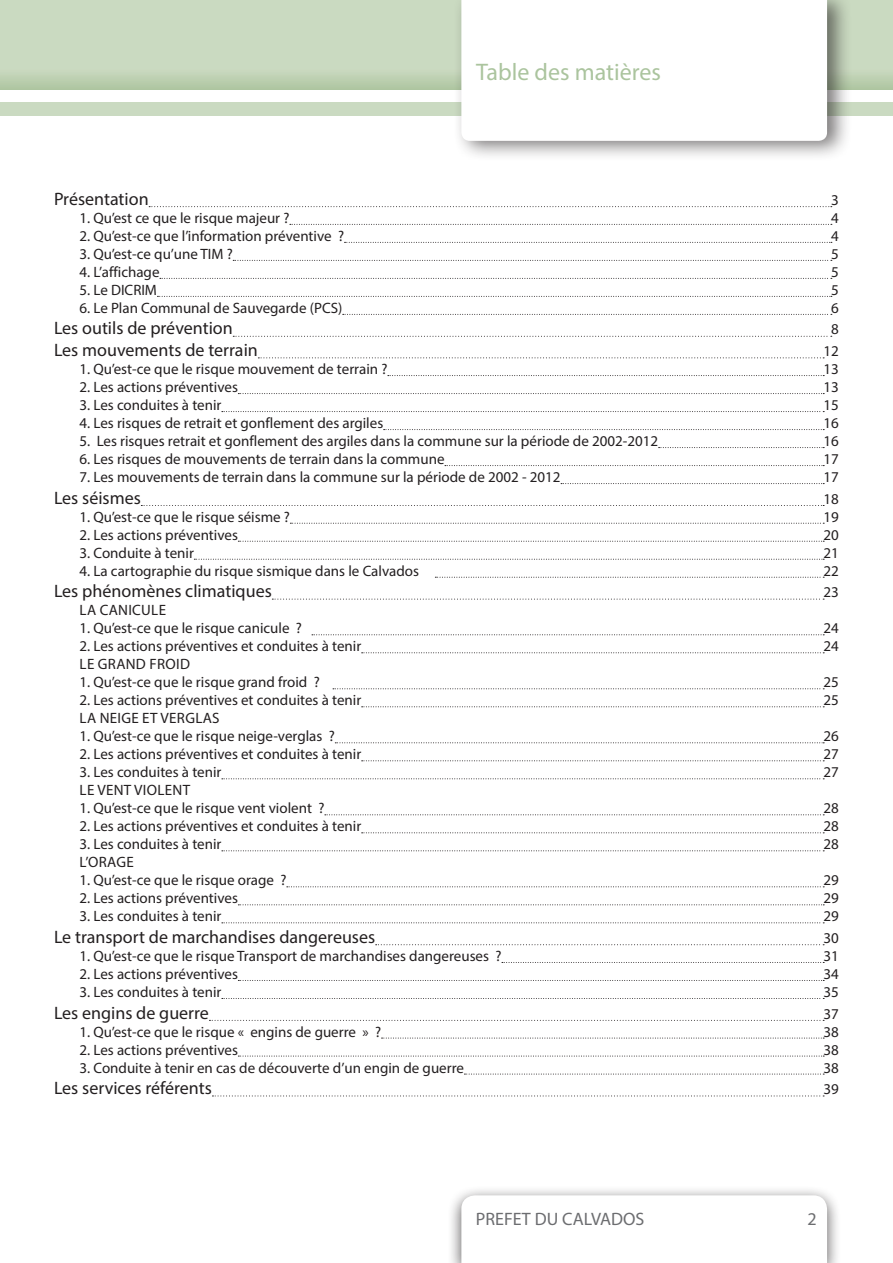
<style>
.page{position:relative;width:893px;height:1263px;background:#fff}
.page>*{position:absolute;margin:0;border:0;box-sizing:border-box;transform-origin:0 0}
.t1{font:24px "Myriad Pro";color:#abc49e}
.t2{font:18px "Myriad Pro";color:#231f20}
.t3{font:18px "Myriad Pro";color:#6c6d70}
.t4{font:15px "Myriad Pro";color:#231f20}
</style>
<div class="page">
<svg style="left:0;top:0;width:893px;height:90px;background:#c6d7bd"></svg>
<div style="left:0;top:102px;width:893px;height:14px;background:#cadac1"></div>
<div style="left:453px;top:0;width:399px;height:162px;background:#231f20;opacity:.6"></div>
<svg style="left:461px;top:0;width:366px;height:141px"></svg>
<div style="left:447px;top:1185px;width:394px;height:78px;background:#231f20;opacity:.75"></div>
<svg style="left:461px;top:1195px;width:366px;height:68px"></svg>
<svg style="left:149px;top:206px;width:683px;height:1px"></svg>
<svg style="left:290px;top:224px;width:542px;height:1px"></svg>
<svg style="left:344px;top:242px;width:488px;height:1px"></svg>
<svg style="left:233px;top:260px;width:599px;height:1px"></svg>
<svg style="left:160px;top:278px;width:672px;height:1px"></svg>
<svg style="left:157px;top:296px;width:675px;height:1px"></svg>
<svg style="left:343px;top:314px;width:489px;height:1px"></svg>
<svg style="left:233px;top:336px;width:599px;height:1px"></svg>
<svg style="left:258px;top:357px;width:566px;height:1px"></svg>
<svg style="left:388px;top:375px;width:436px;height:1px"></svg>
<svg style="left:238px;top:393px;width:586px;height:1px"></svg>
<svg style="left:222px;top:411px;width:602px;height:1px"></svg>
<svg style="left:384px;top:429px;width:440px;height:1px"></svg>
<svg style="left:659px;top:447px;width:165px;height:1px"></svg>
<svg style="left:445px;top:465px;width:379px;height:1px"></svg>
<svg style="left:561px;top:483px;width:263px;height:1px"></svg>
<svg style="left:141px;top:505px;width:683px;height:1px"></svg>
<svg style="left:290px;top:523px;width:534px;height:1px"></svg>
<svg style="left:238px;top:541px;width:586px;height:1px"></svg>
<svg style="left:194px;top:559px;width:630px;height:1px"></svg>
<svg style="left:435px;top:577px;width:389px;height:1px"></svg>
<svg style="left:272px;top:599px;width:552px;height:1px"></svg>
<svg style="left:312px;top:634px;width:512px;height:1px"></svg>
<svg style="left:362px;top:652px;width:462px;height:1px"></svg>
<svg style="left:333px;top:688px;width:491px;height:1px"></svg>
<svg style="left:362px;top:706px;width:462px;height:1px"></svg>
<svg style="left:335px;top:742px;width:489px;height:1px"></svg>
<svg style="left:362px;top:760px;width:462px;height:1px"></svg>
<svg style="left:222px;top:778px;width:602px;height:1px"></svg>
<svg style="left:325px;top:814px;width:499px;height:1px"></svg>
<svg style="left:362px;top:832px;width:462px;height:1px"></svg>
<svg style="left:222px;top:850px;width:602px;height:1px"></svg>
<svg style="left:287px;top:886px;width:537px;height:1px"></svg>
<svg style="left:238px;top:904px;width:586px;height:1px"></svg>
<svg style="left:222px;top:922px;width:602px;height:1px"></svg>
<svg style="left:376px;top:944px;width:448px;height:1px"></svg>
<svg style="left:502px;top:962px;width:322px;height:1px"></svg>
<svg style="left:238px;top:980px;width:586px;height:1px"></svg>
<svg style="left:222px;top:998px;width:602px;height:1px"></svg>
<svg style="left:209px;top:1020px;width:615px;height:1px"></svg>
<svg style="left:382px;top:1038px;width:442px;height:1px"></svg>
<svg style="left:238px;top:1056px;width:586px;height:1px"></svg>
<svg style="left:464px;top:1074px;width:360px;height:1px"></svg>
<svg style="left:212px;top:1095px;width:612px;height:1px"></svg>
<h1 class="t1" style="left:476px;top:57px;width:186px">Table des matières</h1>
<p class="t2" style="left:54px;top:188px;width:96px">Présentation</p>
<p class="t4" style="left:831px;top:191px;width:9px">3</p>
<p class="t4" style="left:80px;top:209px;width:211px">1. Qu’est ce que le risque majeur ?</p>
<p class="t4" style="left:831px;top:209px;width:9px">4</p>
<p class="t4" style="left:80px;top:227px;width:266px">2. Qu’est-ce que l’information préventive ?</p>
<p class="t4" style="left:831px;top:227px;width:9px">4</p>
<p class="t4" style="left:80px;top:245px;width:155px">3. Qu’est-ce qu’une TIM ?</p>
<p class="t4" style="left:831px;top:245px;width:9px">5</p>
<p class="t4" style="left:80px;top:263px;width:82px">4. L’affichage</p>
<p class="t4" style="left:831px;top:263px;width:9px">5</p>
<p class="t4" style="left:80px;top:281px;width:79px">5. Le DICRIM</p>
<p class="t4" style="left:831px;top:281px;width:9px">5</p>
<p class="t4" style="left:80px;top:299px;width:264px">6. Le Plan Communal de Sauvegarde (PCS)</p>
<p class="t4" style="left:831px;top:299px;width:9px">6</p>
<p class="t2" style="left:54px;top:317px;width:180px">Les outils de prévention</p>
<p class="t4" style="left:831px;top:320px;width:9px">8</p>
<p class="t2" style="left:54px;top:339px;width:205px">Les mouvements de terrain</p>
<p class="t4" style="left:824px;top:342px;width:17px">12</p>
<p class="t4" style="left:80px;top:360px;width:309px">1. Qu’est-ce que le risque mouvement de terrain ?</p>
<p class="t4" style="left:824px;top:360px;width:17px">13</p>
<p class="t4" style="left:80px;top:378px;width:160px">2. Les actions préventives</p>
<p class="t4" style="left:824px;top:378px;width:17px">13</p>
<p class="t4" style="left:80px;top:396px;width:143px">3. Les conduites à tenir</p>
<p class="t4" style="left:824px;top:396px;width:17px">15</p>
<p class="t4" style="left:80px;top:414px;width:305px">4. Les risques de retrait et gonflement des argiles</p>
<p class="t4" style="left:824px;top:414px;width:17px">16</p>
<p class="t4" style="left:80px;top:432px;width:580px">5. Les risques retrait et gonflement des argiles dans la commune sur la période de 2002-2012</p>
<p class="t4" style="left:824px;top:432px;width:17px">16</p>
<p class="t4" style="left:80px;top:450px;width:367px">6. Les risques de mouvements de terrain dans la commune</p>
<p class="t4" style="left:824px;top:450px;width:17px">17</p>
<p class="t4" style="left:80px;top:468px;width:483px">7. Les mouvements de terrain dans la commune sur la période de 2002 - 2012</p>
<p class="t4" style="left:824px;top:468px;width:17px">17</p>
<p class="t2" style="left:54px;top:487px;width:88px">Les séismes</p>
<p class="t4" style="left:824px;top:489px;width:17px">18</p>
<p class="t4" style="left:80px;top:507px;width:212px">1. Qu’est-ce que le risque séisme ?</p>
<p class="t4" style="left:824px;top:507px;width:17px">19</p>
<p class="t4" style="left:80px;top:525px;width:160px">2. Les actions préventives</p>
<p class="t4" style="left:824px;top:525px;width:17px">20</p>
<p class="t4" style="left:80px;top:543px;width:116px">3. Conduite à tenir</p>
<p class="t4" style="left:824px;top:543px;width:17px">21</p>
<p class="t4" style="left:80px;top:561px;width:341px">4. La cartographie du risque sismique dans le Calvados</p>
<p class="t4" style="left:824px;top:561px;width:17px">22</p>
<p class="t2" style="left:54px;top:580px;width:219px">Les phénomènes climatiques</p>
<p class="t4" style="left:824px;top:583px;width:17px">23</p>
<p class="t4" style="left:80px;top:601px;width:57px">La canicule</p>
<p class="t4" style="left:80px;top:619px;width:224px">1. Qu’est-ce que le risque canicule ?</p>
<p class="t4" style="left:824px;top:619px;width:17px">24</p>
<p class="t4" style="left:80px;top:637px;width:283px">2. Les actions préventives et conduites à tenir</p>
<p class="t4" style="left:824px;top:637px;width:17px">24</p>
<p class="t4" style="left:80px;top:655px;width:79px">Le grand froid</p>
<p class="t4" style="left:80px;top:673px;width:242px">1. Qu’est-ce que le risque grand froid ?</p>
<p class="t4" style="left:824px;top:673px;width:17px">25</p>
<p class="t4" style="left:80px;top:691px;width:283px">2. Les actions préventives et conduites à tenir</p>
<p class="t4" style="left:824px;top:691px;width:17px">25</p>
<p class="t4" style="left:80px;top:709px;width:125px">LaNeigeet Verglas</p>
<p class="t4" style="left:80px;top:727px;width:257px">1. Qu’est-ce que le risque neige-verglas ?</p>
<p class="t4" style="left:824px;top:727px;width:17px">26</p>
<p class="t4" style="left:80px;top:745px;width:283px">2. Les actions préventives et conduites à tenir</p>
<p class="t4" style="left:824px;top:745px;width:17px">27</p>
<p class="t4" style="left:80px;top:763px;width:143px">3. Les conduites à tenir</p>
<p class="t4" style="left:824px;top:763px;width:17px">27</p>
<p class="t4" style="left:80px;top:781px;width:72px">Le Vent Viole</p>
<p class="t4" style="left:173px;top:781px;width:17px">nt</p>
<p class="t4" style="left:80px;top:799px;width:246px">1. Qu’est-ce que le risque vent violent ?</p>
<p class="t4" style="left:824px;top:799px;width:17px">28</p>
<p class="t4" style="left:80px;top:817px;width:283px">2. Les actions préventives et conduites à tenir</p>
<p class="t4" style="left:824px;top:817px;width:17px">28</p>
<p class="t4" style="left:80px;top:835px;width:143px">3. Les conduites à tenir</p>
<p class="t4" style="left:824px;top:835px;width:17px">28</p>
<p class="t4" style="left:80px;top:853px;width:54px">L’Orage</p>
<p class="t4" style="left:80px;top:871px;width:208px">1. Qu’est-ce que le risque orage ?</p>
<p class="t4" style="left:824px;top:871px;width:17px">29</p>
<p class="t4" style="left:80px;top:889px;width:160px">2. Les actions préventives</p>
<p class="t4" style="left:824px;top:889px;width:17px">29</p>
<p class="t4" style="left:80px;top:907px;width:143px">3. Les conduites à tenir</p>
<p class="t4" style="left:824px;top:907px;width:17px">29</p>
<p class="t2" style="left:54px;top:926px;width:323px">Le transport de marchandises dangereuses</p>
<p class="t4" style="left:824px;top:929px;width:17px">30</p>
<p class="t4" style="left:80px;top:947px;width:424px">1. Qu’est-ce que le risque Transport de marchandises dangereuses ?</p>
<p class="t4" style="left:824px;top:947px;width:17px">31</p>
<p class="t4" style="left:80px;top:965px;width:160px">2. Les actions préventives</p>
<p class="t4" style="left:824px;top:965px;width:17px">34</p>
<p class="t4" style="left:80px;top:983px;width:143px">3. Les conduites à tenir</p>
<p class="t4" style="left:824px;top:983px;width:17px">35</p>
<p class="t2" style="left:54px;top:1001px;width:156px">Les engins de guerre</p>
<p class="t4" style="left:824px;top:1004px;width:17px">37</p>
<p class="t4" style="left:80px;top:1022px;width:303px">1. Qu’est-ce que le risque « engins de guerre » ?</p>
<p class="t4" style="left:824px;top:1022px;width:17px">38</p>
<p class="t4" style="left:80px;top:1040px;width:160px">2. Les actions préventives</p>
<p class="t4" style="left:824px;top:1040px;width:17px">38</p>
<p class="t4" style="left:80px;top:1058px;width:386px">3. Conduite à tenir en cas de découverte d’un engin de guerre</p>
<p class="t4" style="left:824px;top:1058px;width:17px">38</p>
<p class="t2" style="left:54px;top:1077px;width:159px">Les services référents</p>
<p class="t4" style="left:824px;top:1080px;width:17px">39</p>
<p class="t3" style="left:476px;top:1208px;width:170px">PREFET DU CALVADOS</p>
<p class="t3" style="left:808px;top:1208px;width:11px">2</p>
</div>
